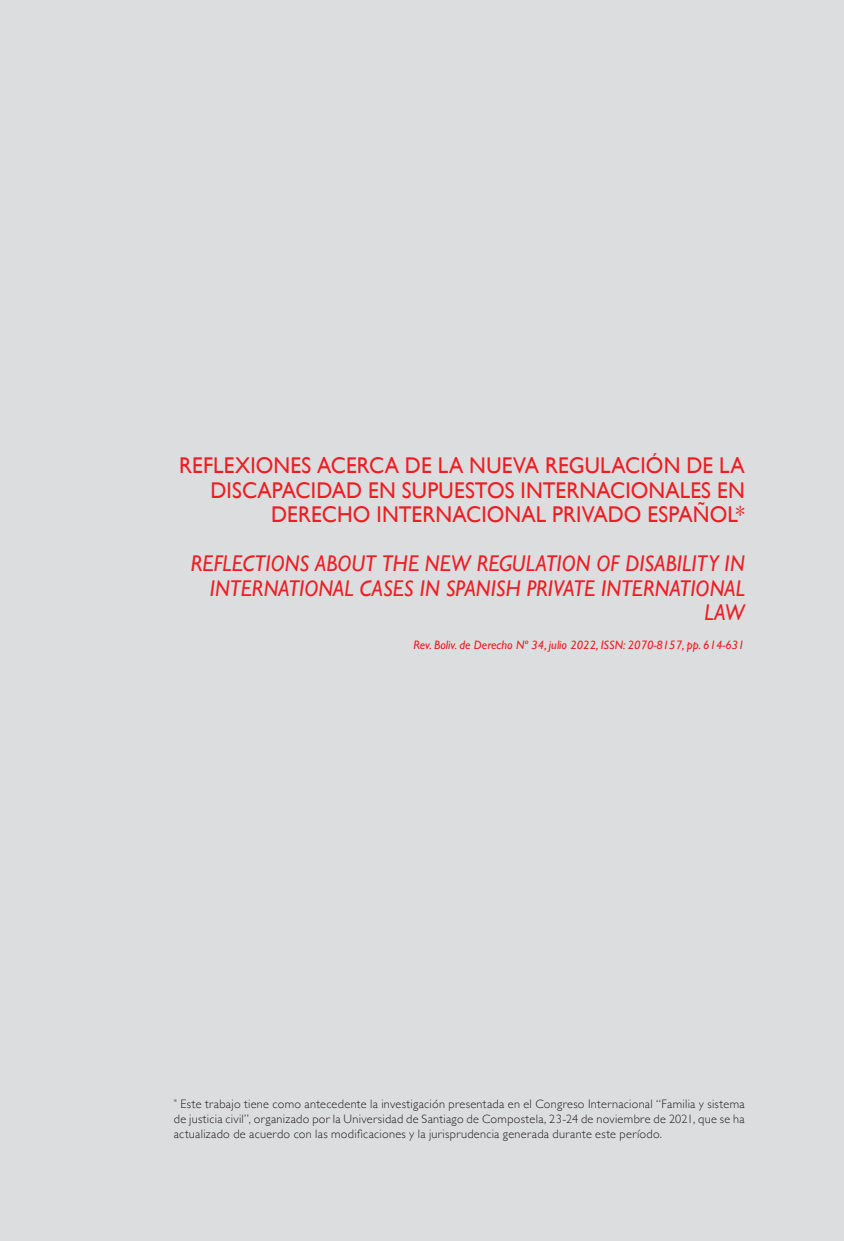
<style>
.page{position:relative;width:844px;height:1241px;background:#fff}
.page>*{position:absolute;margin:0;border:0;box-sizing:border-box;transform-origin:0 0}
.Cuerpo_central{font:22.75px/24.5px "Gill Sans";letter-spacing:.005em;color:#ee1d23;text-align:right;scale:.94 1}
.Cuerpo_central-2{font:italic 22.75px/24.5px "Gill Sans";letter-spacing:.005em;color:#ee1d23;text-align:right;scale:.94 1}
.Cuerpo_central-3{font:300 12.25px/14.7px "Gill Sans";letter-spacing:.025em;color:#231f20;text-align:justify}
.t1{font:italic 12.25px "Gill Sans";color:#ee1d23}
</style>
<div class="page">
<div style="left:0;top:0;width:843px;height:1240px;background:#dcdddf"></div>
<p class="Cuerpo_central" style="left:179px;top:453px;width:603px">REFLEXIONES ACERCA DE LA NUEVA REGULACIÓN DE LA<br>DISCAPACIDAD EN SUPUESTOS INTERNACIONALES EN<br>DERECHO INTERNACIONAL PRIVADO ESPAÑOL*</p>
<p class="Cuerpo_central-2" style="left:191px;top:551px;width:590px">REFLECTIONS ABOUT THE NEW REGULATION OF DISABILITY IN<br>INTERNATIONAL CASES IN SPANISH PRIVATE INTERNATIONAL<br>LAW</p>
<p class="t1" style="left:413px;top:638px;width:333px">Rev. Boliv. de Derecho Nº 34, julio 2022, ISSN: 2070-8157, pp. 614-631</p>
<p class="Cuerpo_central-3" style="left:174px;top:1096px;width:572px"><sup>*</sup> Este trabajo tiene como antecedente la investigación presentada en el Congreso Internacional “Familia y sistema de justicia civil”, organizado por la Universidad de Santiago de Compostela, 23-24 de noviembre de 2021, que se ha actualizado de acuerdo con las modificaciones y la jurisprudencia generada durante este período.</p>
</div>
